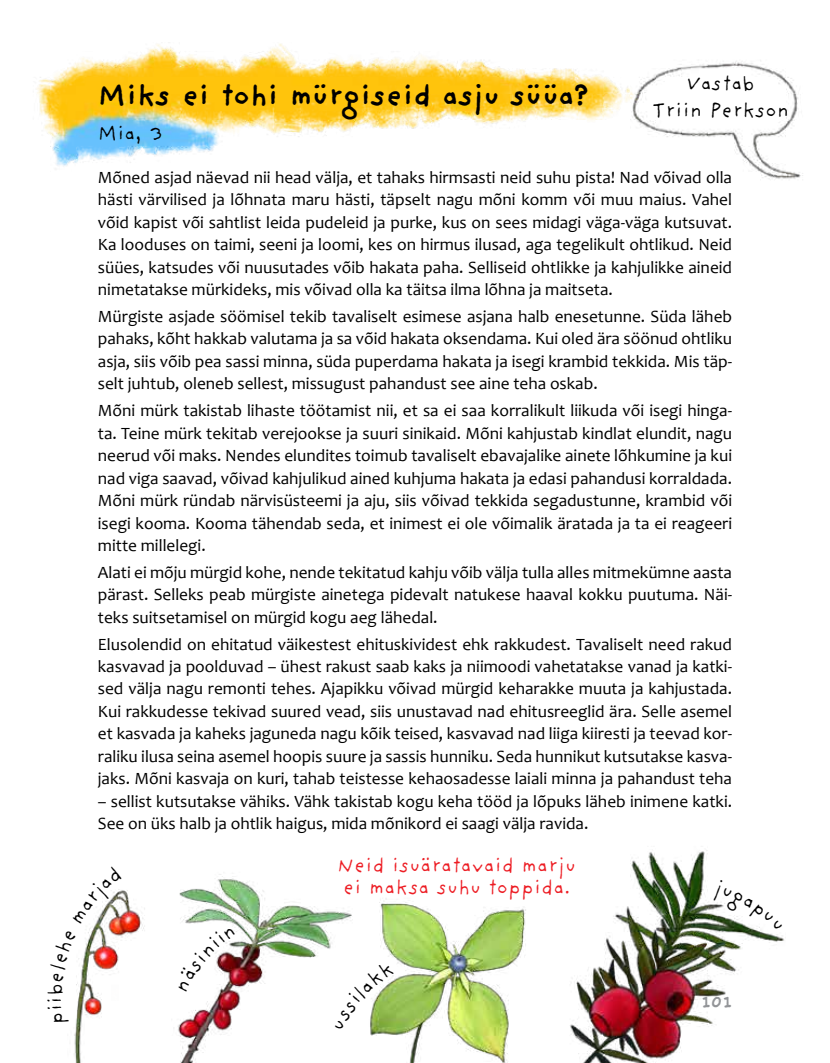
<style>
.page{position:relative;width:830px;height:1063px;background:#fff}
.page>*{position:absolute;margin:0;border:0;box-sizing:border-box;transform-origin:0 0}
.t1{font:700 30px "Providence Sans Pro";color:#000}
.t2{font:21px/22.2px "Providence Sans Pro";color:#ed1d24}
.t3{font:21px/26.7px "Providence Sans Pro";color:#000;text-align:center}
.t4{font:700 19.5px "Providence Pro";color:#939598}
.t5{font:17.25px/22.5px "Candara";color:#000;text-align:justify}
</style>
<div class="page">
<img style="left:36px;top:43px;width:767px;height:1020px">
<svg style="left:47px;top:930px;width:29px;height:92px"></svg>
<svg style="left:73px;top:866px;width:49px;height:58px"></svg>
<svg style="left:178px;top:927px;width:58px;height:64px"></svg>
<svg style="left:334px;top:961px;width:60px;height:69px"></svg>
<svg style="left:713px;top:879px;width:69px;height:51px"></svg>
<p class="t3" style="left:651px;top:70px;width:139px">Vastab<br>Triin Perkson</p>
<h1 class="t1" style="left:98px;top:77px;width:492px">Miks ei tohi mürgiseid asju süüa?</h1>
<p class="t3" style="left:98px;top:120px;width:67px">Mia, 3</p>
<p class="t5" style="left:98px;top:166px;width:635px">Mõned asjad näevad nii head välja, et tahaks hirmsasti neid suhu pista! Nad võivad olla hästi värvilised ja lõhnata maru hästi, täpselt nagu mõni komm või muu maius. Vahel võid kapist või sahtlist leida pudeleid ja purke, kus on sees midagi väga-väga kutsuvat.<br>Ka looduses on taimi, seeni ja loomi, kes on hirmus ilusad, aga tegelikult ohtlikud. Neid süües, katsudes või nuusutades võib hakata paha. Selliseid ohtlikke ja kahjulikke aineid nimetatakse mürkideks, mis võivad olla ka täitsa ilma lõhna ja maitseta.</p>
<p class="t5" style="left:98px;top:305px;width:635px">Mürgiste asjade söömisel tekib tavaliselt esimese asjana halb enesetunne. Süda läheb pahaks, kõht hakkab valutama ja sa võid hakata oksendama. Kui oled ära söönud ohtliku asja, siis võib pea sassi minna, süda puperdama hakata ja isegi krambid tekkida. Mis täp&shy;selt juhtub, oleneb sellest, missugust pahandust see aine teha oskab.</p>
<p class="t5" style="left:98px;top:399px;width:635px">Mõni mürk takistab lihaste töötamist nii, et sa ei saa korralikult liikuda või isegi hinga&shy;ta. Teine mürk tekitab verejookse ja suuri sinikaid. Mõni kahjustab kindlat elundit, nagu neerud või maks. Nendes elundites toimub tavaliselt ebavajalike ainete lõhkumine ja kui nad viga saavad, võivad kahjulikud ained kuhjuma hakata ja edasi pahandusi korraldada.<br>Mõni mürk ründab närvisüsteemi ja aju, siis võivad tekkida segadustunne, krambid või isegi kooma. Kooma tähendab seda, et inimest ei ole võimalik äratada ja ta ei reageeri mitte millelegi.</p>
<p class="t5" style="left:98px;top:561px;width:635px">Alati ei mõju mürgid kohe, nende tekitatud kahju võib välja tulla alles mitmekümne aasta pärast. Selleks peab mürgiste ainetega pidevalt natukese haaval kokku puutuma. Näi&shy;teks suitsetamisel on mürgid kogu aeg lähedal.</p>
<p class="t5" style="left:98px;top:632px;width:635px">Elusolendid on ehitatud väikestest ehituskividest ehk rakkudest. Tavaliselt need rakud kasvavad ja poolduvad – ühest rakust saab kaks ja niimoodi vahetatakse vanad ja katki&shy;sed välja nagu remonti tehes. Ajapikku võivad mürgid keharakke muuta ja kahjustada.<br>Kui rakkudesse tekivad suured vead, siis unustavad nad ehitusreeglid ära. Selle asemel et kasvada ja kaheks jaguneda nagu kõik teised, kasvavad nad liiga kiiresti ja teevad kor&shy;raliku ilusa seina asemel hoopis suure ja sassis hunniku. Seda hunnikut kutsutakse kasva&shy;jaks. Mõni kasvaja on kuri, tahab teistesse kehaosadesse laiali minna ja pahandust teha</p>
<p class="t5" style="left:98px;top:790px;width:635px">– sellist kutsutakse vähiks. Vähk takistab kogu keha tööd ja lõpuks läheb inimene katki.<br>See on üks halb ja ohtlik haigus, mida mõnikord ei saagi välja ravida.</p>
<p class="t2" style="left:337px;top:853px;width:240px">Neid isuäratavaid marju ei maksa suhu toppida.</p>
<p class="t4" style="left:701px;top:990px;width:32px">101</p>
</div>
